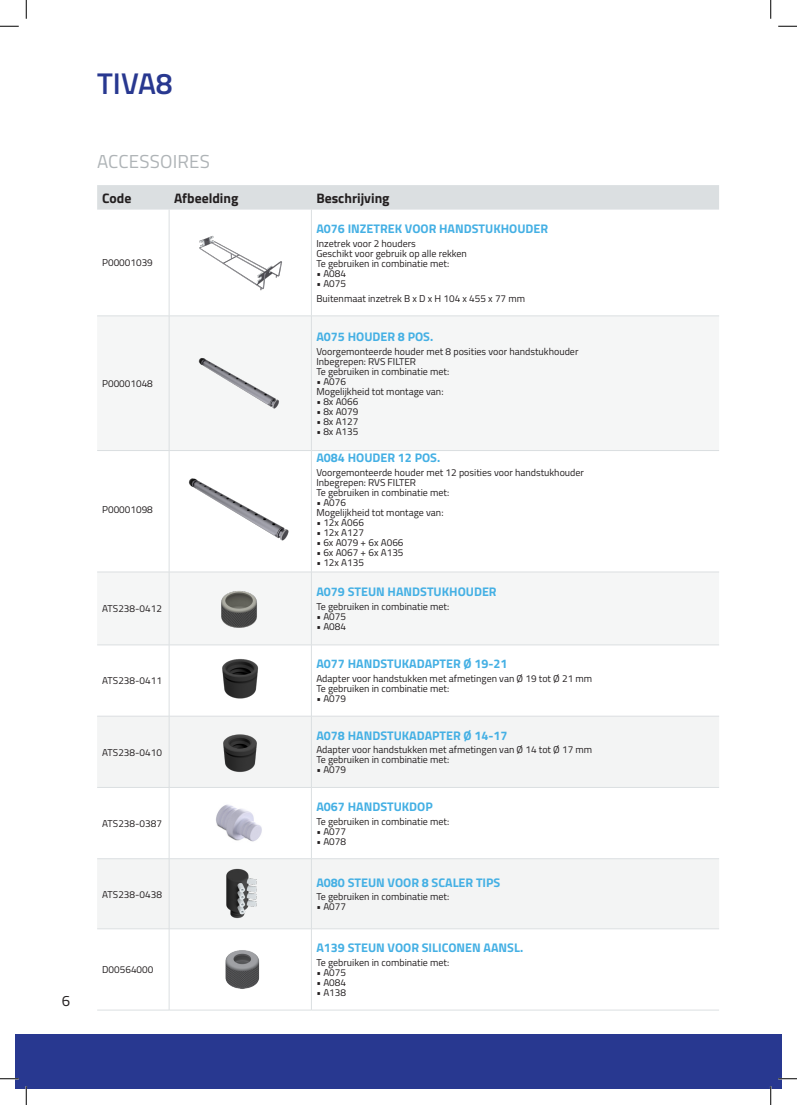
<style>
.page{position:relative;width:797px;height:1105px;background:#fff}
.page>*{position:absolute;margin:0;border:0;box-sizing:border-box;transform-origin:0 0}
.forward_texts{font:600 30px "Titillium";color:#283890}
.small_header{font:18.75px "Titillium";letter-spacing:.01em;color:#afb4b7}
.t1{font:15px "Titillium";color:#231f20}
.Titolo_tabella{font:700 13.75px "Titillium";color:#231f20}
.Titolo_tabella-2{font:700 12.5px "Titillium";color:#45b0e4}
.Testo_tabella{font:10px "Titillium";color:#231f20}
</style>
<div class="page">
<div style="left:16px;top:1034px;width:765px;height:55px;background:#283890"></div>
<div style="left:97px;top:185px;width:622px;height:25px;background:#dbdfe1"></div>
<svg style="left:97px;top:317px;width:622px;height:328px;fill:#f5f6f6"></svg>
<svg style="left:97px;top:717px;width:622px;height:211px;fill:#f3f4f4"></svg>
<svg style="left:97px;top:929px;width:622px;height:81px"></svg>
<hr style="left:169px;top:210px;width:1px;height:106px;background:#dbdfe1">
<hr style="left:311px;top:210px;width:1px;height:106px;background:#dbdfe1">
<hr style="left:97px;top:316px;width:72px;height:1px;background:#dbdfe1">
<hr style="left:169px;top:316px;width:142px;height:1px;background:#dbdfe1">
<hr style="left:169px;top:316px;width:1px;height:134px;background:#dbdfe1">
<hr style="left:311px;top:316px;width:408px;height:1px;background:#dbdfe1">
<hr style="left:311px;top:316px;width:1px;height:134px;background:#dbdfe1">
<hr style="left:97px;top:450px;width:72px;height:1px;background:#dbdfe1">
<hr style="left:169px;top:450px;width:142px;height:1px;background:#dbdfe1">
<hr style="left:169px;top:451px;width:1px;height:121px;background:#dbdfe1">
<hr style="left:311px;top:450px;width:408px;height:1px;background:#dbdfe1">
<hr style="left:311px;top:451px;width:1px;height:121px;background:#dbdfe1">
<hr style="left:97px;top:572px;width:72px;height:1px;background:#dbdfe1">
<hr style="left:169px;top:572px;width:142px;height:1px;background:#dbdfe1">
<hr style="left:169px;top:572px;width:1px;height:73px;background:#dbdfe1">
<hr style="left:311px;top:572px;width:408px;height:1px;background:#dbdfe1">
<hr style="left:311px;top:572px;width:1px;height:73px;background:#dbdfe1">
<hr style="left:97px;top:645px;width:72px;height:1px;background:#dbdfe1">
<hr style="left:169px;top:645px;width:142px;height:1px;background:#dbdfe1">
<hr style="left:169px;top:645px;width:1px;height:71px;background:#dbdfe1">
<hr style="left:311px;top:645px;width:408px;height:1px;background:#dbdfe1">
<hr style="left:311px;top:645px;width:1px;height:71px;background:#dbdfe1">
<hr style="left:97px;top:716px;width:72px;height:1px;background:#dbdfe1">
<hr style="left:169px;top:716px;width:142px;height:1px;background:#dbdfe1">
<hr style="left:169px;top:716px;width:1px;height:71px;background:#dbdfe1">
<hr style="left:311px;top:716px;width:408px;height:1px;background:#dbdfe1">
<hr style="left:311px;top:716px;width:1px;height:71px;background:#dbdfe1">
<hr style="left:97px;top:787px;width:72px;height:1px;background:#dbdfe1">
<hr style="left:169px;top:787px;width:142px;height:1px;background:#dbdfe1">
<hr style="left:169px;top:788px;width:1px;height:70px;background:#dbdfe1">
<hr style="left:311px;top:787px;width:408px;height:1px;background:#dbdfe1">
<hr style="left:311px;top:788px;width:1px;height:70px;background:#dbdfe1">
<hr style="left:97px;top:858px;width:72px;height:1px;background:#dbdfe1">
<hr style="left:169px;top:858px;width:142px;height:1px;background:#dbdfe1">
<hr style="left:169px;top:859px;width:1px;height:70px;background:#dbdfe1">
<hr style="left:311px;top:858px;width:408px;height:1px;background:#dbdfe1">
<hr style="left:311px;top:859px;width:1px;height:70px;background:#dbdfe1">
<hr style="left:97px;top:928px;width:72px;height:1px;background:#dbdfe1">
<hr style="left:169px;top:928px;width:142px;height:1px;background:#dbdfe1">
<hr style="left:169px;top:929px;width:1px;height:81px;background:#dbdfe1">
<hr style="left:311px;top:928px;width:408px;height:1px;background:#dbdfe1">
<hr style="left:311px;top:929px;width:1px;height:81px;background:#dbdfe1">
<hr style="left:97px;top:1010px;width:72px;height:1px;background:#dbdfe1">
<hr style="left:169px;top:1010px;width:142px;height:1px;background:#dbdfe1">
<hr style="left:311px;top:1010px;width:408px;height:1px;background:#dbdfe1">
<img style="left:199px;top:235px;width:83px;height:55px">
<img style="left:191px;top:356px;width:98px;height:55px">
<img style="left:184px;top:477px;width:112px;height:65px">
<img style="left:204px;top:577px;width:73px;height:56px">
<img style="left:222px;top:659px;width:36px;height:40px">
<img style="left:215px;top:730px;width:50px;height:43px">
<img style="left:195px;top:798px;width:90px;height:51px">
<img style="left:215px;top:869px;width:50px;height:49px">
<img style="left:205px;top:950px;width:70px;height:39px">
<svg style="left:0;top:25px;width:19px;height:2px"></svg>
<svg style="left:778px;top:25px;width:19px;height:2px"></svg>
<svg style="left:0;top:1078px;width:19px;height:1px"></svg>
<svg style="left:778px;top:1078px;width:19px;height:1px"></svg>
<svg style="left:25px;top:0;width:2px;height:19px"></svg>
<svg style="left:25px;top:1086px;width:2px;height:19px"></svg>
<svg style="left:770px;top:0;width:1px;height:19px"></svg>
<svg style="left:770px;top:1086px;width:1px;height:19px"></svg>
<h3 class="t1" style="left:62px;top:989px;width:10px">6</h3>
<p class="forward_texts" style="left:97px;top:61px;width:77px">TIVA8</p>
<p class="small_header" style="left:97px;top:147px;width:114px">ACCESSOIRES</p>
<p class="Titolo_tabella" style="left:102px;top:187px;width:31px">Code</p>
<p class="Titolo_tabella" style="left:174px;top:187px;width:66px">Afbeelding</p>
<p class="Titolo_tabella" style="left:316px;top:187px;width:75px">Beschrijving</p>
<p class="Testo_tabella" style="left:102px;top:256px;width:52px">P00001039</p>
<p class="Testo_tabella" style="left:102px;top:376px;width:52px">P00001048</p>
<p class="Testo_tabella" style="left:102px;top:502px;width:52px">P00001098</p>
<p class="Testo_tabella" style="left:102px;top:601px;width:61px">ATS238-0412</p>
<p class="Testo_tabella" style="left:102px;top:673px;width:61px">ATS238-0411</p>
<p class="Testo_tabella" style="left:102px;top:745px;width:61px">ATS238-0410</p>
<p class="Testo_tabella" style="left:102px;top:816px;width:61px">ATS238-0387</p>
<p class="Testo_tabella" style="left:102px;top:887px;width:61px">ATS238-0438</p>
<p class="Testo_tabella" style="left:102px;top:962px;width:53px">D00564000</p>
<p class="Titolo_tabella-2" style="left:316px;top:219px;width:233px">A076 INZETREK VOOR HANDSTUKHOUDER</p>
<p class="Testo_tabella" style="left:316px;top:236px;width:101px">Inzetrek voor 2 houders</p>
<p class="Testo_tabella" style="left:316px;top:246px;width:152px">Geschikt voor gebruik op alle rekken</p>
<p class="Testo_tabella" style="left:316px;top:256px;width:134px">Te gebruiken in combinatie met:</p>
<p class="Testo_tabella" style="left:316px;top:266px;width:31px">• A084</p>
<p class="Testo_tabella" style="left:316px;top:276px;width:31px">• A075</p>
<p class="Testo_tabella" style="left:316px;top:291px;width:210px">Buitenmaat inzetrek B x D x H 104 x 455 x 77 mm</p>
<p class="Titolo_tabella-2" style="left:316px;top:327px;width:118px">A075 HOUDER 8 POS.</p>
<p class="Testo_tabella" style="left:316px;top:344px;width:263px">Voorgemonteerde houder met 8 posities voor handstukhouder</p>
<p class="Testo_tabella" style="left:316px;top:354px;width:101px">Inbegrepen: RVS FILTER</p>
<p class="Testo_tabella" style="left:316px;top:364px;width:134px">Te gebruiken in combinatie met:</p>
<p class="Testo_tabella" style="left:316px;top:374px;width:31px">• A076</p>
<p class="Testo_tabella" style="left:316px;top:384px;width:129px">Mogelijkheid tot montage van:</p>
<p class="Testo_tabella" style="left:316px;top:394px;width:44px">• 8x A066</p>
<p class="Testo_tabella" style="left:316px;top:404px;width:44px">• 8x A079</p>
<p class="Testo_tabella" style="left:316px;top:414px;width:44px">• 8x A127</p>
<p class="Testo_tabella" style="left:316px;top:424px;width:44px">• 8x A135</p>
<p class="Titolo_tabella-2" style="left:316px;top:448px;width:125px">A084 HOUDER 12 POS.</p>
<p class="Testo_tabella" style="left:316px;top:465px;width:269px">Voorgemonteerde houder met 12 posities voor handstukhouder</p>
<p class="Testo_tabella" style="left:316px;top:475px;width:101px">Inbegrepen: RVS FILTER</p>
<p class="Testo_tabella" style="left:316px;top:485px;width:134px">Te gebruiken in combinatie met:</p>
<p class="Testo_tabella" style="left:316px;top:495px;width:31px">• A076</p>
<p class="Testo_tabella" style="left:316px;top:505px;width:129px">Mogelijkheid tot montage van:</p>
<p class="Testo_tabella" style="left:316px;top:515px;width:49px">• 12x A066</p>
<p class="Testo_tabella" style="left:316px;top:525px;width:49px">• 12x A127</p>
<p class="Testo_tabella" style="left:316px;top:535px;width:89px">• 6x A079 + 6x A066</p>
<p class="Testo_tabella" style="left:316px;top:545px;width:89px">• 6x A067 + 6x A135</p>
<p class="Testo_tabella" style="left:316px;top:555px;width:49px">• 12x A135</p>
<p class="Titolo_tabella-2" style="left:316px;top:582px;width:182px">A079 STEUN HANDSTUKHOUDER</p>
<p class="Testo_tabella" style="left:316px;top:599px;width:134px">Te gebruiken in combinatie met:</p>
<p class="Testo_tabella" style="left:316px;top:609px;width:31px">• A075</p>
<p class="Testo_tabella" style="left:316px;top:619px;width:31px">• A084</p>
<p class="Titolo_tabella-2" style="left:316px;top:654px;width:193px">A077 HANDSTUKADAPTER Ø 19-21</p>
<p class="Testo_tabella" style="left:316px;top:671px;width:277px">Adapter voor handstukken met afmetingen van Ø 19 tot Ø 21 mm</p>
<p class="Testo_tabella" style="left:316px;top:681px;width:134px">Te gebruiken in combinatie met:</p>
<p class="Testo_tabella" style="left:316px;top:691px;width:31px">• A079</p>
<p class="Titolo_tabella-2" style="left:316px;top:726px;width:193px">A078 HANDSTUKADAPTER Ø 14-17</p>
<p class="Testo_tabella" style="left:316px;top:742px;width:277px">Adapter voor handstukken met afmetingen van Ø 14 tot Ø 17 mm</p>
<p class="Testo_tabella" style="left:316px;top:752px;width:134px">Te gebruiken in combinatie met:</p>
<p class="Testo_tabella" style="left:316px;top:762px;width:31px">• A079</p>
<p class="Titolo_tabella-2" style="left:316px;top:797px;width:118px">A067 HANDSTUKDOP</p>
<p class="Testo_tabella" style="left:316px;top:814px;width:134px">Te gebruiken in combinatie met:</p>
<p class="Testo_tabella" style="left:316px;top:824px;width:31px">• A077</p>
<p class="Testo_tabella" style="left:316px;top:834px;width:31px">• A078</p>
<p class="Titolo_tabella-2" style="left:316px;top:873px;width:185px">A080 STEUN VOOR 8 SCALER TIPS</p>
<p class="Testo_tabella" style="left:316px;top:889px;width:134px">Te gebruiken in combinatie met:</p>
<p class="Testo_tabella" style="left:316px;top:899px;width:31px">• A077</p>
<p class="Titolo_tabella-2" style="left:316px;top:938px;width:208px">A139 STEUN VOOR SILICONEN AANSL.</p>
<p class="Testo_tabella" style="left:316px;top:955px;width:134px">Te gebruiken in combinatie met:</p>
<p class="Testo_tabella" style="left:316px;top:965px;width:31px">• A075</p>
<p class="Testo_tabella" style="left:316px;top:975px;width:31px">• A084</p>
<p class="Testo_tabella" style="left:316px;top:985px;width:31px">• A138</p>
</div>
